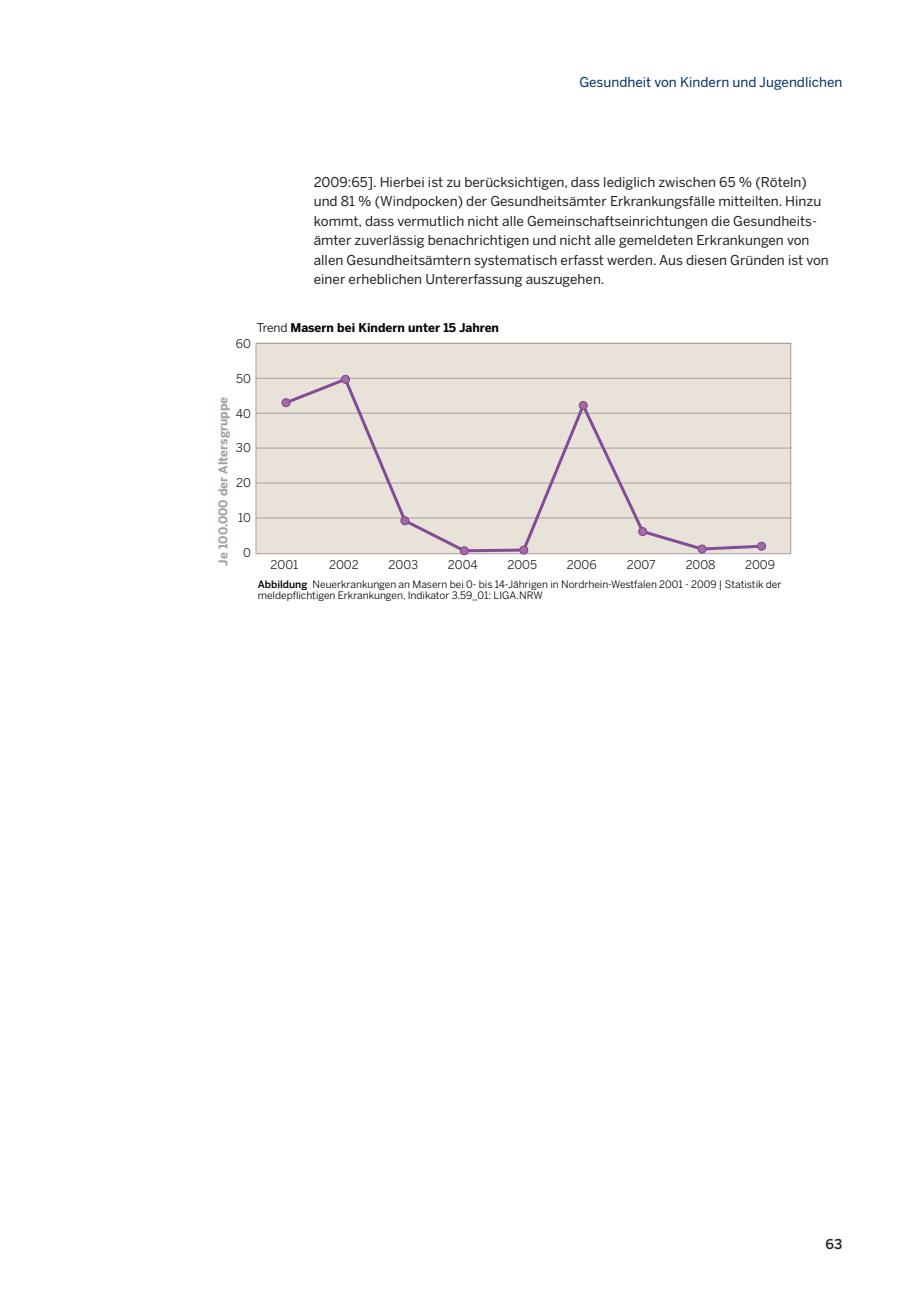
<style>
.page{position:relative;width:919px;height:1289px;background:#fff}
.page>*{position:absolute;margin:0;border:0;box-sizing:border-box;transform-origin:0 0}
.t1{font:13.5px/19.5px "Benton Sans";color:#231f20}
.t2{font:13.5px "Benton Sans";color:#002d66}
.t3{font:500 13.5px "Benton Sans";color:#231f20}
.t4{font:12px "Benton Sans";color:#231f20}
.t5{font:700 12px "Benton Sans";color:#000}
.t6{font:700 12px "Benton Sans";color:#a79e9c}
.t7{font:10.2px/10.8px "Benton Sans";color:#000}
.s1{font-weight:400}
.s2{font-weight:500}
</style>
<div class="page">
<div style="left:256px;top:343px;width:534px;height:210px;background:#e9e2d9"></div>
<hr style="left:256px;top:517px;width:535px;height:1px;background:#a79e9c">
<hr style="left:256px;top:482px;width:535px;height:1px;background:#a79e9c">
<hr style="left:256px;top:447px;width:535px;height:1px;background:#a79e9c">
<hr style="left:256px;top:413px;width:535px;height:1px;background:#a79e9c">
<hr style="left:256px;top:378px;width:535px;height:1px;background:#a79e9c">
<hr style="left:256px;top:343px;width:535px;height:1px;background:#a79e9c">
<svg style="left:282px;top:375px;width:482px;height:180px"></svg>
<div style="left:282px;top:399px;width:8px;height:8px;background:#a26ba6;border-radius:50%"></div>
<div style="left:281px;top:398px;width:9px;height:9px;border:1px solid #7b448c;border-radius:50%"></div>
<div style="left:341px;top:375px;width:8px;height:8px;background:#a26ba6;border-radius:50%"></div>
<div style="left:341px;top:375px;width:9px;height:9px;border:1px solid #7b448c;border-radius:50%"></div>
<div style="left:401px;top:516px;width:8px;height:8px;background:#a26ba6;border-radius:50%"></div>
<div style="left:400px;top:516px;width:9px;height:9px;border:1px solid #7b448c;border-radius:50%"></div>
<div style="left:460px;top:546px;width:8px;height:8px;background:#a26ba6;border-radius:50%"></div>
<div style="left:460px;top:546px;width:9px;height:9px;border:1px solid #7b448c;border-radius:50%"></div>
<div style="left:519px;top:546px;width:8px;height:8px;background:#a26ba6;border-radius:50%"></div>
<div style="left:519px;top:545px;width:9px;height:9px;border:1px solid #7b448c;border-radius:50%"></div>
<div style="left:579px;top:401px;width:8px;height:8px;background:#a26ba6;border-radius:50%"></div>
<div style="left:578px;top:401px;width:9px;height:9px;border:1px solid #7b448c;border-radius:50%"></div>
<div style="left:638px;top:527px;width:8px;height:8px;background:#a26ba6;border-radius:50%"></div>
<div style="left:638px;top:527px;width:9px;height:9px;border:1px solid #7b448c;border-radius:50%"></div>
<div style="left:698px;top:545px;width:8px;height:8px;background:#a26ba6;border-radius:50%"></div>
<div style="left:697px;top:544px;width:9px;height:9px;border:1px solid #7b448c;border-radius:50%"></div>
<div style="left:757px;top:542px;width:8px;height:8px;background:#a26ba6;border-radius:50%"></div>
<div style="left:757px;top:541px;width:9px;height:9px;border:1px solid #7b448c;border-radius:50%"></div>
<p class="t2" style="left:579px;top:74px;width:264px">Gesundheit von Kindern und Jugendlichen</p>
<p class="t1" style="left:314px;top:172px;width:516px">2009:65]. Hierbei ist zu berücksichtigen, dass lediglich zwischen 65 % (Röteln) und 81 % (Windpocken) der Gesundheitsämter Erkrankungsfälle mitteilten. Hinzu kommt, dass vermutlich nicht alle Gemeinschaftseinrichtungen die Gesundheits&shy;ämter zuverlässig benachrichtigen und nicht alle gemeldeten Erkrankungen von allen Gesundheitsämtern systematisch erfasst werden. Aus diesen Gründen ist von einer erheblichen Untererfassung auszugehen.</p>
<p class="t5" style="left:257px;top:321px;width:243px"><span class="s1">Trend</span> Masern bei Kindern unter 15 Jahren</p>
<p class="t4" style="left:236px;top:336px;width:17px">60</p>
<p class="t4" style="left:236px;top:371px;width:16px">50</p>
<p class="t6" style="left:216px;top:565px;width:170px;rotate:-90deg">Je 100.000 der Altersgruppe</p>
<p class="t4" style="left:236px;top:406px;width:17px">40</p>
<p class="t4" style="left:236px;top:441px;width:16px">30</p>
<p class="t4" style="left:236px;top:476px;width:16px">20</p>
<p class="t4" style="left:238px;top:511px;width:14px">10</p>
<p class="t4" style="left:243px;top:545px;width:9px">0</p>
<p class="t4" style="left:270px;top:558px;width:29px">2001</p>
<p class="t4" style="left:329px;top:558px;width:31px">2002</p>
<p class="t4" style="left:388px;top:558px;width:31px">2003</p>
<p class="t4" style="left:448px;top:558px;width:31px">2004</p>
<p class="t4" style="left:507px;top:558px;width:31px">2005</p>
<p class="t4" style="left:566px;top:558px;width:31px">2006</p>
<p class="t4" style="left:626px;top:558px;width:30px">2007</p>
<p class="t4" style="left:685px;top:558px;width:31px">2008</p>
<p class="t4" style="left:745px;top:558px;width:31px">2009</p>
<p class="t7" style="left:258px;top:579px;width:525px"><span class="s2">Abbildung</span> Neuerkrankungen an Masern bei 0- bis 14-Jährigen in Nordrhein-Westfalen 2001 - 2009 | Statistik der meldepflichtigen Erkrankungen, Indikator 3.59_01: LIGA.NRW</p>
<p class="t3" style="left:825px;top:1235px;width:18px">63</p>
</div>
